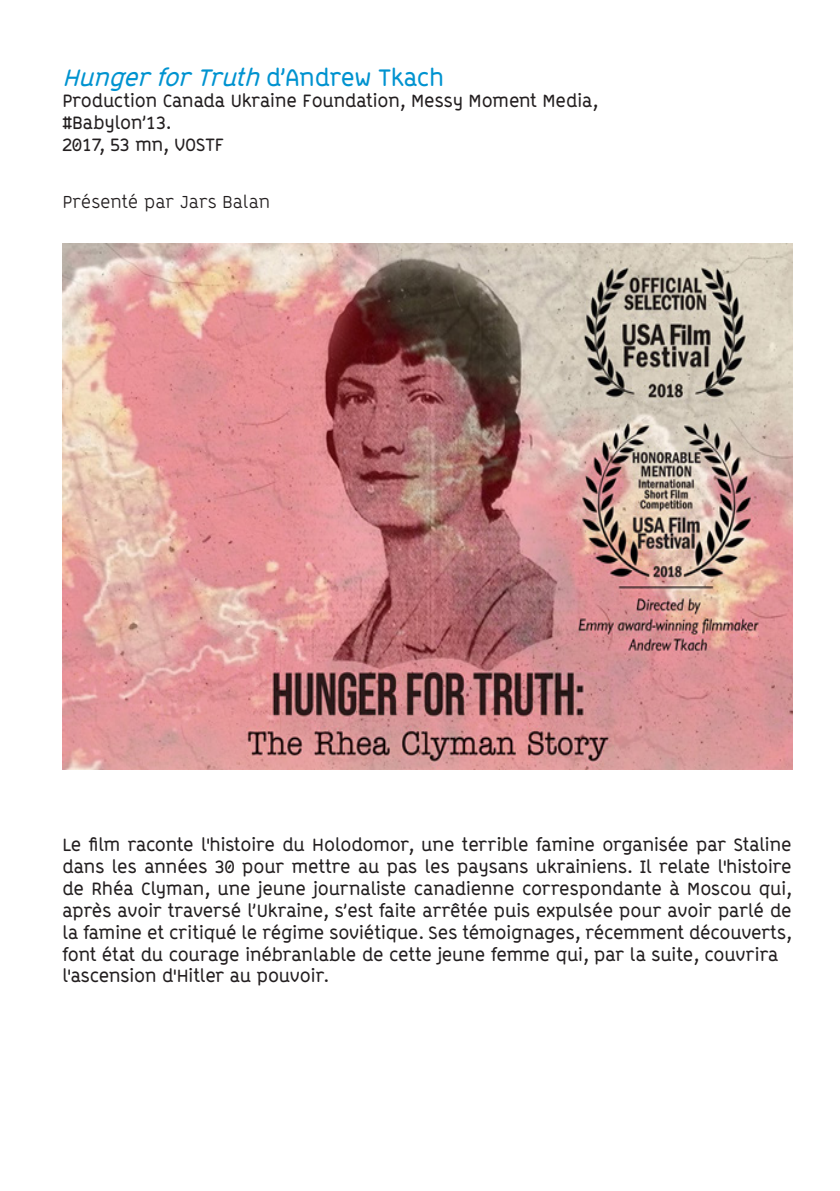
<style>
.page{position:relative;width:840px;height:1191px;background:#fff}
.page>*{position:absolute;margin:0;border:0;box-sizing:border-box;transform-origin:0 0}
.t1{font:italic 700 24px "ABB Line";color:#0093d0}
.t2{font:700 18px/22px "ABB Line";color:#231f20;text-align:justify}
.t3{font:18px "ABB Line";color:#231f20}
.s1{font-style:normal}
</style>
<div class="page">
<img style="left:62px;top:243px;width:730px;height:526px">
<p class="t1" style="left:62px;top:63px;width:383px">HungerforTruth <span class="s1">d’Andrew Tkach</span></p>
<p class="t2" style="left:62px;top:90px;width:536px">Production Canada Ukraine Foundation, Messy Moment Media,</p>
<p class="t2" style="left:62px;top:112px;width:110px">#Babylon’13.</p>
<p class="t2" style="left:62px;top:133px;width:163px">2017, 53 mn, VOSTF</p>
<p class="t3" style="left:62px;top:192px;width:209px">Présenté par Jars Balan</p>
<p class="t2" style="left:62px;top:834px;width:730px">Le film raconte l'histoire du Holodomor, une terrible famine organisée par Staline dans les années 30 pour mettre au pas les paysans ukrainiens. Il relate l'histoire de Rhéa Clyman, une jeune journaliste canadienne correspondante à Moscou qui, après avoir traversé l’Ukraine, s’est faite arrêtée puis expulsée pour avoir parlé de la famine et critiqué le régime soviétique. Ses témoignages, récemment découverts, font état du courage inébranlable de cette jeune femme qui, par la suite, couvrira</p>
<p class="t2" style="left:62px;top:965px;width:267px">l'ascension d'Hitler au pouvoir.</p>
</div>
